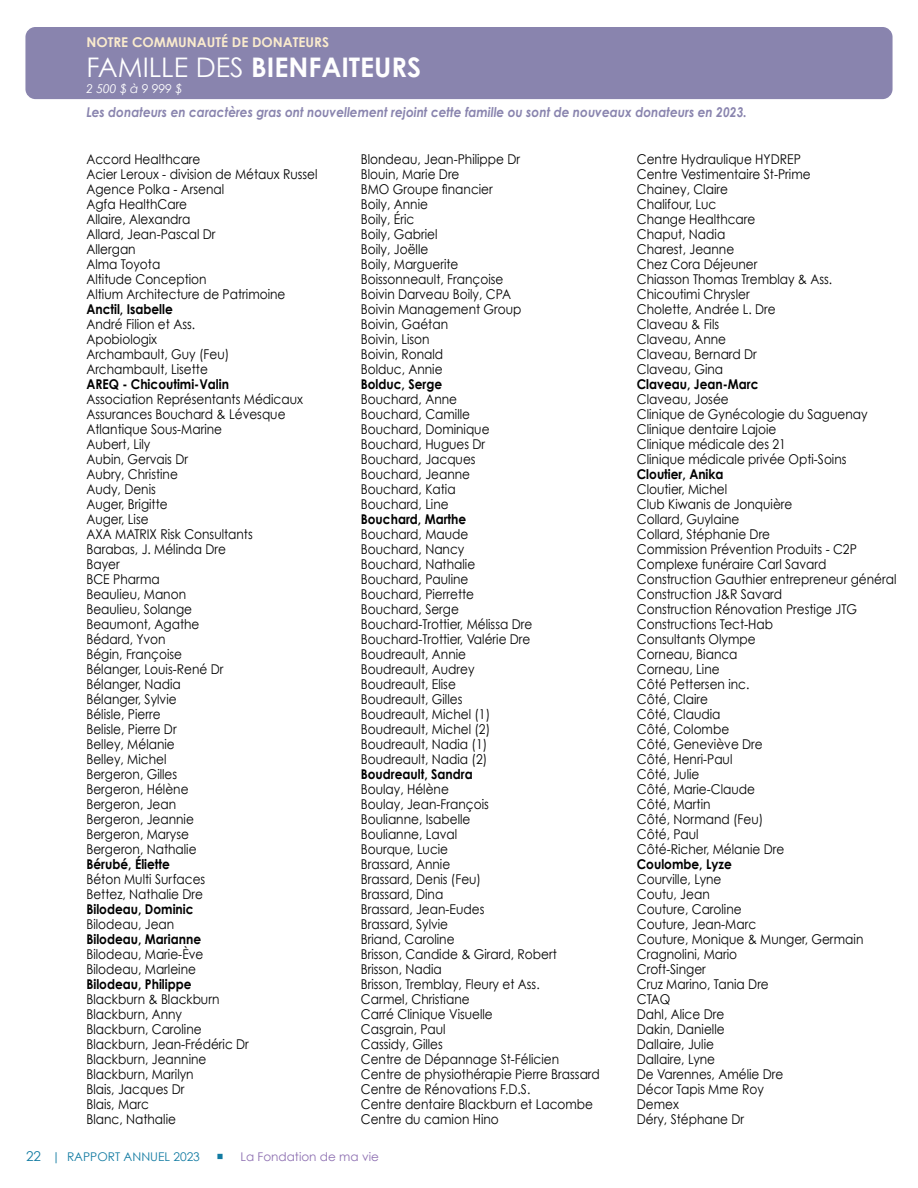
<style>
.page{position:relative;width:918px;height:1188px;background:#fff}
.page>*{position:absolute;margin:0;border:0;box-sizing:border-box;transform-origin:0 0}
.t1{font:700 27px "Century Gothic";color:#fff}
.t2{font:13.5px/15px "Century Gothic";color:#000;scale:.9 1}
.t3{font:700 13.5px "Century Gothic";color:#000;scale:.9 1}
.t4{font:italic 700 13.5px "Century Gothic Pro";color:#8984ae;scale:.9 1}
.t5{font:700 13.5px "Century Gothic";color:#faebcd}
.t6{font:italic 12.15px "Century Gothic";color:#fff}
.t7{font:12px "Century Gothic";color:#127ba2}
.t8{font:12px "Century Gothic";color:#8d6fb1}
.s1{font-weight:400}
.s2{font-size:13.5px}
.s3{font-family:"Minion Pro";font-size:18px}
</style>
<div class="page">
<div style="left:25px;top:27px;width:868px;height:72px;background:#8984ae;border-radius:10px"></div>
<p class="t5" style="left:86px;top:36px;width:244px">NOTRE COMMUNAUTÉ DE DONATEURS</p>
<h1 class="t1" style="left:86px;top:55px;width:336px"><span class="s1">FAMILLE DES</span> BIENFAITEURS</h1>
<p class="t6" style="left:86px;top:84px;width:97px">2 500 $ à 9 999 $</p>
<p class="t4" style="left:86px;top:106px;width:735px">Les donateurs en caractères gras ont nouvellement rejoint cette famille ou sont de nouveaux donateurs en 2023.</p>
<p class="t2" style="left:86px;top:153px;width:258px">Accord Healthcare<br>Acier Leroux - division de Métaux Russel<br>Agence Polka - Arsenal<br>Agfa HealthCare<br>Allaire, Alexandra<br>Allard, Jean-Pascal Dr<br>Allergan<br>Alma Toyota<br>Altitude Conception<br>Altium Architecture de Patrimoine</p>
<p class="t3" style="left:86px;top:301px;width:98px">Anctil, Isabelle</p>
<p class="t2" style="left:86px;top:318px;width:160px">André Filion et Ass.<br>Apobiologix<br>Archambault, Guy (Feu)<br>Archambault, Lisette</p>
<p class="t3" style="left:86px;top:378px;width:160px">AREQ - Chicoutimi-Valin</p>
<p class="t2" style="left:86px;top:393px;width:242px">Association Représentants Médicaux<br>Assurances Bouchard &amp; Lévesque<br>Atlantique Sous-Marine<br>Aubert, Lily<br>Aubin, Gervais Dr<br>Aubry, Christine<br>Audy, Denis<br>Auger, Brigitte<br>Auger, Lise<br>AXA MATRIX Risk Consultants<br>Barabas, J. Mélinda Dre<br>Bayer<br>BCE Pharma<br>Beaulieu, Manon<br>Beaulieu, Solange<br>Beaumont, Agathe<br>Bédard, Yvon<br>Bégin, Françoise<br>Bélanger, Louis-René Dr<br>Bélanger, Nadia<br>Bélanger, Sylvie<br>Bélisle, Pierre<br>Belisle, Pierre Dr<br>Belley, Mélanie<br>Belley, Michel<br>Bergeron, Gilles<br>Bergeron, Hélène<br>Bergeron, Jean<br>Bergeron, Jeannie<br>Bergeron, Maryse<br>Bergeron, Nathalie</p>
<p class="t3" style="left:86px;top:856px;width:94px">Bérubé, Éliette</p>
<p class="t2" style="left:86px;top:873px;width:134px">Béton Multi Surfaces<br>Bettez, Nathalie Dre</p>
<p class="t3" style="left:86px;top:901px;width:121px">Bilodeau, Dominic</p>
<p class="t2" style="left:86px;top:918px;width:99px">Bilodeau, Jean</p>
<p class="t3" style="left:86px;top:931px;width:129px">Bilodeau, Marianne</p>
<p class="t2" style="left:86px;top:948px;width:132px">Bilodeau, Marie-Ève<br>Bilodeau, Marleine</p>
<p class="t3" style="left:86px;top:976px;width:118px">Bilodeau, Philippe</p>
<p class="t2" style="left:86px;top:993px;width:182px">Blackburn &amp; Blackburn<br>Blackburn, Anny<br>Blackburn, Caroline<br>Blackburn, Jean-Frédéric Dr<br>Blackburn, Jeannine<br>Blackburn, Marilyn<br>Blais, Jacques Dr<br>Blais, Marc<br>Blanc, Nathalie</p>
<p class="t2" style="left:361px;top:153px;width:180px">Blondeau, Jean-Philippe Dr<br>Blouin, Marie Dre<br>BMO Groupe financier<br>Boily, Annie<br>Boily, Éric<br>Boily, Gabriel<br>Boily, Joëlle<br>Boily, Marguerite<br>Boissonneault, Françoise<br>Boivin Darveau Boily, CPA<br>Boivin Management Group<br>Boivin, Gaétan<br>Boivin, Lison<br>Boivin, Ronald<br>Bolduc, Annie</p>
<p class="t3" style="left:361px;top:376px;width:92px">Bolduc, Serge</p>
<p class="t2" style="left:361px;top:393px;width:145px">Bouchard, Anne<br>Bouchard, Camille<br>Bouchard, Dominique<br>Bouchard, Hugues Dr<br>Bouchard, Jacques<br>Bouchard, Jeanne<br>Bouchard, Katia<br>Bouchard, Line</p>
<p class="t3" style="left:361px;top:511px;width:119px">Bouchard, Marthe</p>
<p class="t2" style="left:361px;top:528px;width:192px">Bouchard, Maude<br>Bouchard, Nancy<br>Bouchard, Nathalie<br>Bouchard, Pauline<br>Bouchard, Pierrette<br>Bouchard, Serge<br>Bouchard-Trottier, Mélissa Dre<br>Bouchard-Trottier, Valérie Dre<br>Boudreault, Annie<br>Boudreault, Audrey<br>Boudreault, Elise<br>Boudreault, Gilles<br>Boudreault, Michel (1)<br>Boudreault, Michel (2)<br>Boudreault, Nadia (1)<br>Boudreault, Nadia (2)</p>
<p class="t3" style="left:361px;top:766px;width:126px">Boudreault, Sandra</p>
<p class="t2" style="left:361px;top:783px;width:267px">Boulay, Hélène<br>Boulay, Jean-François<br>Boulianne, Isabelle<br>Boulianne, Laval<br>Bourque, Lucie<br>Brassard, Annie<br>Brassard, Denis (Feu)<br>Brassard, Dina<br>Brassard, Jean-Eudes<br>Brassard, Sylvie<br>Briand, Caroline<br>Brisson, Candide &amp; Girard, Robert<br>Brisson, Nadia<br>Brisson, Tremblay, Fleury et Ass.<br>Carmel, Christiane<br>Carré Clinique Visuelle<br>Casgrain, Paul<br>Cassidy, Gilles<br>Centre de Dépannage St-Félicien<br>Centre de physiothérapie Pierre Brassard<br>Centre de Rénovations F.D.S.<br>Centre dentaire Blackburn et Lacombe<br>Centre du camion Hino</p>
<p class="t7" style="left:26px;top:1152px;width:199px"><span class="s2">22</span> | RAPPORT ANNUEL 2023 <span class="s3">■</span></p>
<p class="t8" style="left:241px;top:1152px;width:140px">La Fondation de ma vie</p>
<p class="t2" style="left:637px;top:153px;width:219px">Centre Hydraulique HYDREP<br>Centre Vestimentaire St-Prime<br>Chainey, Claire<br>Chalifour, Luc<br>Change Healthcare<br>Chaput, Nadia<br>Charest, Jeanne<br>Chez Cora Déjeuner<br>Chiasson Thomas Tremblay &amp; Ass.<br>Chicoutimi Chrysler<br>Cholette, Andrée L. Dre<br>Claveau &amp; Fils<br>Claveau, Anne<br>Claveau, Bernard Dr<br>Claveau, Gina</p>
<p class="t3" style="left:637px;top:376px;width:137px">Claveau, Jean-Marc</p>
<p class="t2" style="left:637px;top:393px;width:258px">Claveau, Josée<br>Clinique de Gynécologie du Saguenay<br>Clinique dentaire Lajoie<br>Clinique médicale des 21<br>Clinique médicale privée Opti-Soins</p>
<p class="t3" style="left:637px;top:466px;width:98px">Cloutier, Anika</p>
<p class="t2" style="left:637px;top:483px;width:290px">Cloutier, Michel<br>Club Kiwanis de Jonquière<br>Collard, Guylaine<br>Collard, Stéphanie Dre<br>Commission Prévention Produits - C2P<br>Complexe funéraire Carl Savard<br>Construction Gauthier entrepreneur général<br>Construction J&amp;R Savard<br>Construction Rénovation Prestige JTG<br>Constructions Tect-Hab<br>Consultants Olympe<br>Corneau, Bianca<br>Corneau, Line<br>Côté Pettersen inc.<br>Côté, Claire<br>Côté, Claudia<br>Côté, Colombe<br>Côté, Geneviève Dre<br>Côté, Henri-Paul<br>Côté, Julie<br>Côté, Marie-Claude<br>Côté, Martin<br>Côté, Normand (Feu)<br>Côté, Paul<br>Côté-Richer, Mélanie Dre</p>
<p class="t3" style="left:637px;top:856px;width:107px">Coulombe, Lyze</p>
<p class="t2" style="left:637px;top:873px;width:253px">Courville, Lyne<br>Coutu, Jean<br>Couture, Caroline<br>Couture, Jean-Marc<br>Couture, Monique &amp; Munger, Germain<br>Cragnolini, Mario<br>Croft-Singer<br>Cruz Marino, Tania Dre<br>CTAQ<br>Dahl, Alice Dre<br>Dakin, Danielle<br>Dallaire, Julie<br>Dallaire, Lyne<br>De Varennes, Amélie Dre<br>Décor Tapis Mme Roy<br>Demex<br>Déry, Stéphane Dr</p>
</div>
